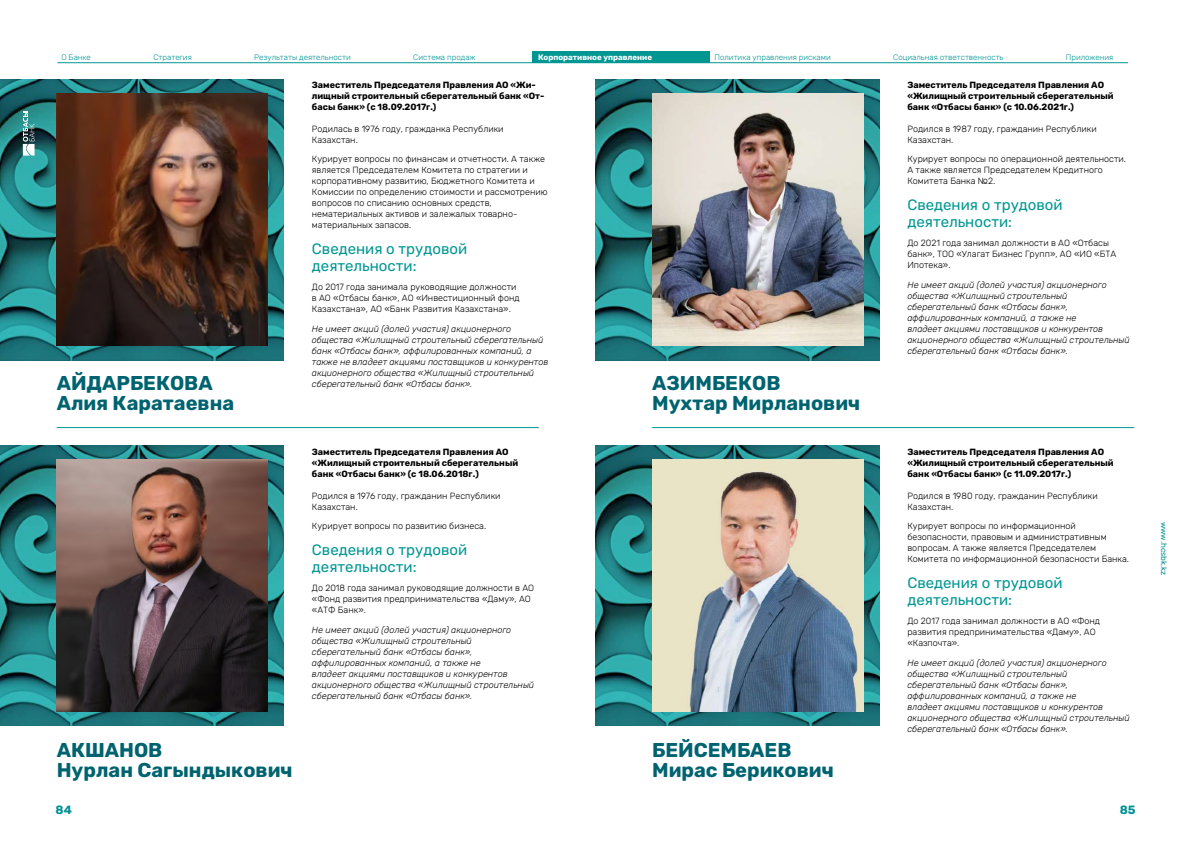
<style>
.page{position:relative;width:1191px;height:842px;background:#fff}
.page>*{position:absolute;margin:0;border:0;box-sizing:border-box;transform-origin:0 0}
.t1{font:700 20px/20px "Rubik";color:#006370}
.t2{font:15px/17px "Rubik";color:#009793}
.t3{font:700 12px "Rubik";color:#009093}
.t4{font:700 12px "Rubik";color:#009092}
.t5{font:300 9px/11px "Rubik";color:#000}
.t6{font:italic 300 9px/11px "Rubik";color:#000}
.t7{font:700 9px/11px "Rubik";color:#000}
.t8{font:8px "Rubik";color:#009093}
.t9{font:300 7.9px "Rubik";color:#009793}
.t10{font:700 7.9px "Rubik";color:#fff}
</style>
<div class="page">
<div style="left:533px;top:51px;width:177px;height:12px;background:#009793"></div>
<hr style="left:57px;top:62px;width:1071px;height:1px;background:#029793">
<hr style="left:57px;top:427px;width:482px;height:1px;background:#009793">
<hr style="left:652px;top:427px;width:482px;height:1px;background:#009793">
<img style="left:595px;top:79px;width:284px;height:281px">
<img style="left:595px;top:445px;width:284px;height:281px">
<img style="left:0;top:79px;width:283px;height:281px">
<img style="left:0;top:445px;width:283px;height:281px">
<img style="left:652px;top:94px;width:211px;height:252px">
<img style="left:652px;top:459px;width:211px;height:252px">
<img style="left:57px;top:94px;width:211px;height:252px">
<img style="left:57px;top:459px;width:211px;height:252px">
<svg style="left:22px;top:111px;width:13px;height:56px"></svg>
<p class="t9" style="left:61px;top:53px;width:31px">О Банке</p>
<p class="t9" style="left:153px;top:53px;width:40px">Стратегия</p>
<p class="t9" style="left:254px;top:53px;width:98px">Результаты деятельности</p>
<p class="t9" style="left:413px;top:53px;width:64px">Система продаж</p>
<p class="t10" style="left:538px;top:53px;width:116px">Корпоративное управление</p>
<p class="t9" style="left:714px;top:53px;width:118px">Политика управления рисками</p>
<p class="t9" style="left:893px;top:53px;width:112px">Социальная ответственность</p>
<p class="t9" style="left:1065px;top:53px;width:49px">Приложения</p>
<h1 class="t1" style="left:57px;top:374px;width:179px">АЙДАРБЕКОВА<br>Алия Каратаевна</h1>
<h1 class="t1" style="left:57px;top:741px;width:237px">АКШАНОВ<br>Нурлан Сагындыкович</h1>
<p class="t7" style="left:312px;top:79px;width:234px">Заместитель Председателя Правления АО «Жи&shy;лищный строительный сберегательный банк «От&shy;басы банк» (с 18.09.2017г.)</p>
<p class="t5" style="left:312px;top:123px;width:193px">Родилась в 1976 году, гражданка Республики<br>Казахстан.</p>
<p class="t5" style="left:312px;top:154px;width:237px">Курирует вопросы по финансам и отчетности. А также является Председателем Комитета по стратегии и корпоративному развитию, Бюджетного Комитета и Комиссии по определению стоимости и рассмотрению вопросов по списанию основных средств, нематериальных активов и залежалых товарно&shy;материальных запасов.</p>
<h2 class="t2" style="left:312px;top:240px;width:157px">Сведения о трудовой деятельности:</h2>
<p class="t5" style="left:312px;top:282px;width:209px">До 2017 года занимала руководящие должности в АО «Отбасы банк», АО «Инвестиционный фонд<br>Казахстана», АО «Банк Развития Казахстана».</p>
<p class="t6" style="left:312px;top:323px;width:238px">Не имеет акций (долей участия) акционерного общества «Жилищный строительный сберегательный банк «Отбасы банк», аффилированных компаний, а также не владеет акциями поставщиков и конкурентов акционерного общества «Жилищный строительный сберегательный банк «Отбасы банк».</p>
<p class="t7" style="left:312px;top:446px;width:208px">Заместитель Председателя Правления АО «Жилищный строительный сберегательный банк «Отбасы банк» (с 18.06.2018г.)</p>
<p class="t5" style="left:312px;top:490px;width:190px">Родился в 1976 году, гражданин Республики<br>Казахстан.</p>
<p class="t5" style="left:312px;top:521px;width:176px">Курирует вопросы по развитию бизнеса.</p>
<h2 class="t2" style="left:312px;top:542px;width:157px">Сведения о трудовой деятельности:</h2>
<p class="t5" style="left:312px;top:583px;width:224px">До 2018 года занимал руководящие должности в АО «Фонд развития предпринимательства «Даму», АО «АТФ Банк».</p>
<p class="t6" style="left:312px;top:625px;width:224px">Не имеет акций (долей участия) акционерного общества «Жилищный строительный сберегательный банк «Отбасы банк», аффилированных компаний, а также не<br>владеет акциями поставщиков и конкурентов акционерного общества «Жилищный строительный сберегательный банк «Отбасы банк».</p>
<h1 class="t1" style="left:652px;top:374px;width:210px">АЗИМБЕКОВ<br>Мухтар Мирланович</h1>
<h1 class="t1" style="left:652px;top:741px;width:183px">БЕЙСЕМБАЕВ<br>Мирас Берикович</h1>
<p class="t7" style="left:907px;top:79px;width:208px">Заместитель Председателя Правления АО «Жилищный строительный сберегательный банк «Отбасы банк» (с 10.06.2021г.)</p>
<p class="t5" style="left:907px;top:123px;width:191px">Родился в 1987 году, гражданин Республики<br>Казахстан.</p>
<p class="t5" style="left:907px;top:154px;width:220px">Курирует вопросы по операционной деятельности.<br>А также является Председателем Кредитного<br>Комитета Банка №2.</p>
<h2 class="t2" style="left:907px;top:196px;width:157px">Сведения о трудовой деятельности:</h2>
<p class="t5" style="left:907px;top:238px;width:210px">До 2021 года занимал должности в АО «Отбасы банк», ТОО «Улагат Бизнес Групп», АО «ИО «БТА<br>Ипотека».</p>
<p class="t6" style="left:907px;top:279px;width:224px">Не имеет акций (долей участия) акционерного общества «Жилищный строительный сберегательный банк «Отбасы банк», аффилированных компаний, а также не<br>владеет акциями поставщиков и конкурентов акционерного общества «Жилищный строительный сберегательный банк «Отбасы банк».</p>
<p class="t7" style="left:907px;top:446px;width:208px">Заместитель Председателя Правления АО «Жилищный строительный сберегательный банк «Отбасы банк» (с 11.09.2017г.)</p>
<p class="t5" style="left:907px;top:490px;width:192px">Родился в 1980 году, гражданин Республики<br>Казахстан.</p>
<p class="t5" style="left:907px;top:521px;width:223px">Курирует вопросы по информационной безопасности, правовым и административным вопросам. А также является Председателем Комитета по информационной безопасности Банка.</p>
<h2 class="t2" style="left:907px;top:575px;width:157px">Сведения о трудовой деятельности:</h2>
<p class="t5" style="left:907px;top:616px;width:194px">До 2017 года занимал должности в АО «Фонд развития предпринимательства «Даму», АО «Казпочта».</p>
<p class="t6" style="left:907px;top:658px;width:224px">Не имеет акций (долей участия) акционерного общества «Жилищный строительный сберегательный банк «Отбасы банк», аффилированных компаний, а также не<br>владеет акциями поставщиков и конкурентов акционерного общества «Жилищный строительный сберегательный банк «Отбасы банк».</p>
<h3 class="t3" style="left:56px;top:803px;width:18px">84</h3>
<h3 class="t4" style="left:1119px;top:803px;width:17px">85</h3>
<p class="t8" style="left:1168px;top:522px;width:55px;rotate:90deg">www.hcsbk.kz</p>
</div>
